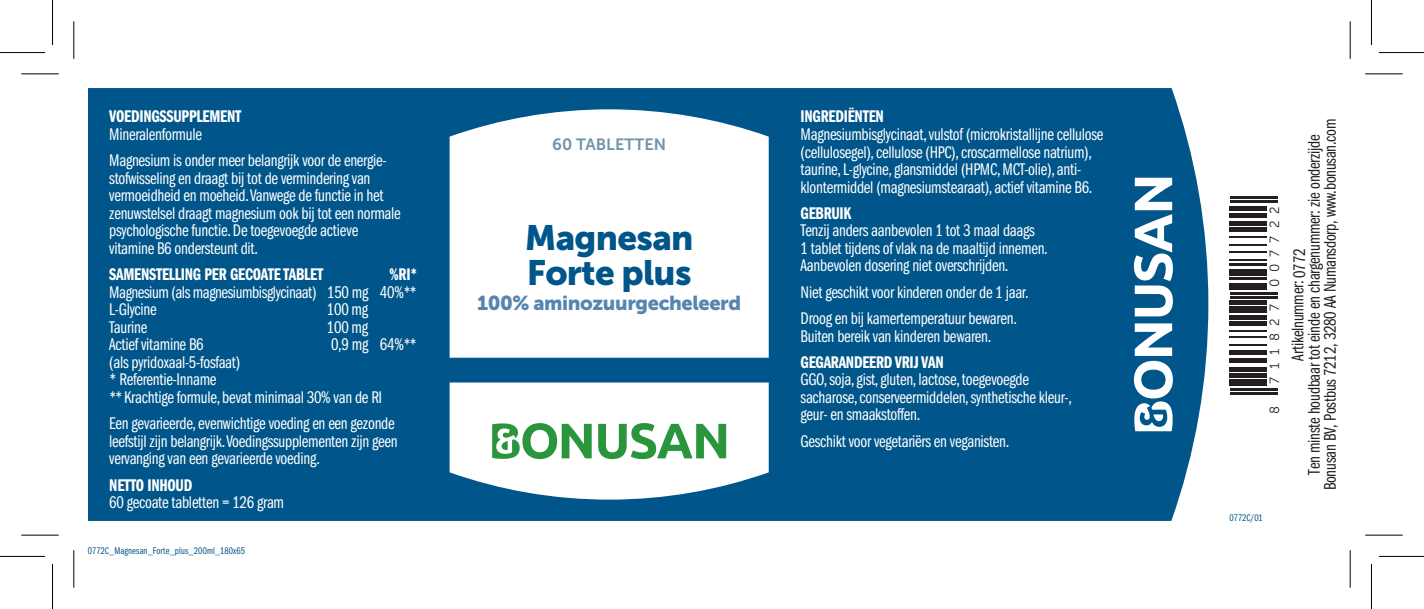
<style>
.page{position:relative;width:1424px;height:609px;background:#fff}
.page>*{position:absolute;margin:0;border:0;box-sizing:border-box;transform-origin:0 0}
.t1{font:35px/35px "Museo Sans 900";letter-spacing:-.02em;color:#00568a}
.t2{font:20px "Museo Sans 900";letter-spacing:-.02em;color:#5685af}
.t3{font:17.5px/17.5px "Franklin Gothic Book Cmpr";letter-spacing:-.015em;color:#fff}
.t4{font:17.5px/16.2px "Franklin Gothic Book Cmpr";letter-spacing:-.015em;color:#231f20;text-align:center}
.t5{font:17.5px "Franklin Gothic Demi Cmpr";letter-spacing:-.015em;color:#fff}
.t6{font:16.25px "Museo Sans 700";color:#6e94ab}
.t7{font:13.25px "Museo Sans 300";letter-spacing:.55em;color:#231f20}
.t8{font:10px "Franklin Gothic Book Cmpr";letter-spacing:.005em;color:#00568a}
.s1{color:#fff}
</style>
<div class="page">
<div style="left:88px;top:88px;width:1120px;height:432px;background:#00568a"></div>
<svg style="left:1133px;top:177px;width:39px;height:139px"></svg>
<svg style="left:1133px;top:323px;width:39px;height:108px"></svg>
<svg style="left:449px;top:382px;width:319px;height:117px"></svg>
<svg style="left:449px;top:109px;width:319px;height:248px"></svg>
<svg style="left:598px;top:422px;width:128px;height:36px"></svg>
<svg style="left:492px;top:422px;width:99px;height:36px"></svg>
<hr style="left:1229px;top:392px;width:48px;height:2px;background:#231f20">
<hr style="left:1229px;top:387px;width:48px;height:3px;background:#231f20">
<div style="left:1229px;top:379px;width:37px;height:7px;background:#231f20"></div>
<hr style="left:1229px;top:373px;width:37px;height:4px;background:#231f20">
<hr style="left:1229px;top:367px;width:37px;height:4px;background:#231f20">
<div style="left:1229px;top:358px;width:37px;height:5px;background:#231f20"></div>
<hr style="left:1229px;top:350px;width:37px;height:4px;background:#231f20">
<hr style="left:1229px;top:344px;width:37px;height:2px;background:#231f20">
<hr style="left:1229px;top:335px;width:37px;height:2px;background:#231f20">
<hr style="left:1229px;top:329px;width:37px;height:2px;background:#231f20">
<hr style="left:1229px;top:321px;width:37px;height:4px;background:#231f20">
<hr style="left:1229px;top:315px;width:37px;height:4px;background:#231f20">
<div style="left:1229px;top:306px;width:37px;height:7px;background:#231f20"></div>
<hr style="left:1229px;top:300px;width:37px;height:4px;background:#231f20">
<hr style="left:1229px;top:296px;width:48px;height:2px;background:#231f20">
<hr style="left:1229px;top:292px;width:48px;height:2px;background:#231f20">
<div style="left:1229px;top:283px;width:37px;height:7px;background:#231f20"></div>
<hr style="left:1229px;top:277px;width:37px;height:2px;background:#231f20">
<div style="left:1229px;top:269px;width:37px;height:6px;background:#231f20"></div>
<hr style="left:1229px;top:263px;width:37px;height:2px;background:#231f20">
<hr style="left:1229px;top:259px;width:37px;height:2px;background:#231f20">
<hr style="left:1229px;top:250px;width:37px;height:2px;background:#231f20">
<hr style="left:1229px;top:244px;width:37px;height:2px;background:#231f20">
<hr style="left:1229px;top:236px;width:37px;height:2px;background:#231f20">
<hr style="left:1229px;top:227px;width:37px;height:4px;background:#231f20">
<hr style="left:1229px;top:221px;width:37px;height:4px;background:#231f20">
<hr style="left:1229px;top:213px;width:37px;height:4px;background:#231f20">
<div style="left:1229px;top:206px;width:37px;height:5px;background:#231f20"></div>
<hr style="left:1229px;top:200px;width:48px;height:2px;background:#231f20">
<hr style="left:1229px;top:196px;width:48px;height:2px;background:#231f20">
<hr style="left:21px;top:73px;width:38px;height:1px;background:#000">
<hr style="left:1364px;top:73px;width:38px;height:1px;background:#000">
<hr style="left:21px;top:534px;width:38px;height:1px;background:#000">
<hr style="left:1364px;top:534px;width:38px;height:1px;background:#000">
<hr style="left:73px;top:21px;width:1px;height:38px;background:#000">
<hr style="left:73px;top:549px;width:1px;height:38px;background:#000">
<hr style="left:1349px;top:21px;width:1px;height:38px;background:#000">
<hr style="left:1349px;top:549px;width:1px;height:38px;background:#000">
<hr style="left:0;top:52px;width:45px;height:1px;background:#000">
<hr style="left:1378px;top:52px;width:45px;height:1px;background:#000">
<hr style="left:0;top:555px;width:45px;height:1px;background:#000">
<hr style="left:1378px;top:555px;width:45px;height:1px;background:#000">
<hr style="left:52px;top:0;width:1px;height:45px;background:#000">
<hr style="left:52px;top:563px;width:1px;height:45px;background:#000">
<hr style="left:1370px;top:0;width:1px;height:45px;background:#000">
<hr style="left:1370px;top:563px;width:1px;height:45px;background:#000">
<p class="t5" style="left:109px;top:107px;width:134px">VOEDINGSSUPPLEMENT</p>
<p class="t3" style="left:109px;top:121px;width:279px;line-height:26.2px">Mineralenformule<br>Magnesium is onder meer belangrijk voor de energie-</p>
<p class="t3" style="left:109px;top:169px;width:293px">stofwisseling en draagt bij tot de vermindering van vermoeidheid en moeheid. Vanwege de functie in het zenuwstelsel draagt magnesium ook bij tot een normale psychologische functie. De toegevoegde actieve vitamine B6 ondersteunt dit.</p>
<p class="t5" style="left:109px;top:264px;width:216px">SAMENSTELLING PER GECOATE TABLET</p>
<p class="t5" style="left:389px;top:264px;width:30px">%RI*</p>
<p class="t3" style="left:109px;top:283px;width:309px">Magnesium (als magnesiumbisglycinaat) 150 mg 40%**<br>L-Glycine</p>
<p class="t3" style="left:327px;top:301px;width:43px">100 mg</p>
<p class="t3" style="left:109px;top:318px;width:39px">Taurine</p>
<p class="t3" style="left:327px;top:318px;width:43px">100 mg</p>
<p class="t3" style="left:109px;top:336px;width:96px">Actief vitamine B6</p>
<p class="t3" style="left:331px;top:336px;width:87px">0,9 mg 64%**</p>
<p class="t3" style="left:109px;top:353px;width:274px">(als pyridoxaal-5-fosfaat)<br>* Referentie-Inname<br>** Krachtige formule, bevat minimaal 30% van de RI</p>
<p class="t3" style="left:109px;top:414px;width:290px">Een gevarieerde, evenwichtige voeding en een gezonde leefstijl zijn belangrijk. Voedingssupplementen zijn geen vervanging van een gevarieerde voeding.</p>
<p class="t5" style="left:109px;top:474px;width:85px">NETTO INHOUD</p>
<p class="t3" style="left:109px;top:493px;width:176px">60 gecoate tabletten = 126 gram</p>
<p class="t8" style="left:88px;top:545px;width:159px">0772C_Magnesan_Forte_plus_200ml_180x65</p>
<p class="t6" style="left:552px;top:135px;width:115px">60 TABLETTEN</p>
<h1 class="t1" style="left:524px;top:220px;width:170px">Magnesan<br>Forte plus</h1>
<p class="t2" style="left:477px;top:291px;width:265px">100% aminozuurgecheleerd</p>
<p class="t5" style="left:800px;top:107px;width:85px">INGREDIËNTEN</p>
<p class="t3" style="left:800px;top:126px;width:304px">Magnesiumbisglycinaat, vulstof (microkristallijne cellulose (cellulosegel), cellulose (HPC), croscarmellose natrium), taurine, L-glycine, glansmiddel (HPMC, MCT-olie), anti&shy;klontermiddel (magnesiumstearaat), actief vitamine B6.</p>
<p class="t5" style="left:800px;top:203px;width:52px">GEBRUIK</p>
<p class="t3" style="left:800px;top:222px;width:249px">Tenzij anders aanbevolen 1 tot 3 maal daags<br>1 tablet tijdens of vlak na de maaltijd innemen.<br>Aanbevolen dosering niet overschrijden.</p>
<p class="t3" style="left:800px;top:279px;width:229px;line-height:26.2px">Niet geschikt voor kinderen onder de 1 jaar.<br>Droog en bij kamertemperatuur bewaren.</p>
<p class="t3" style="left:800px;top:327px;width:192px">Buiten bereik van kinderen bewaren.</p>
<p class="t5" style="left:800px;top:352px;width:144px">GEGARANDEERD VRIJ VAN</p>
<p class="t3" style="left:800px;top:371px;width:273px">GGO, soja, gist, gluten, lactose, toegevoegde sacharose, conserveer middelen, synthetische kleur-, geur- en smaakstoffen.</p>
<p class="t3" style="left:800px;top:432px;width:210px">Geschikt voor vegetariërs en veganisten.</p>
<p class="t7" style="left:1267px;top:287px;width:82px;rotate:-90deg">007722</p>
<p class="t7" style="left:1267px;top:384px;width:81px;rotate:-90deg">711827</p>
<p class="t7" style="left:1267px;top:413px;width:10px;rotate:-90deg">8</p>
<p class="t8" style="left:1229px;top:511px;width:35px">0772C/01</p>
<p class="t4" style="left:1289px;top:490px;width:373px;rotate:-90deg">Artikelnummer: <span class="s1">000<br></span>Ten minste houdbaar tot einde en chargenummer: zie onderzijde<br>Bonusan BV, Postbus 7212, 3280 AA Numansdorp, www.bonusan.com</p>
<p class="t4" style="left:1291px;top:277px;width:31px;rotate:-90deg">0772</p>
</div>
